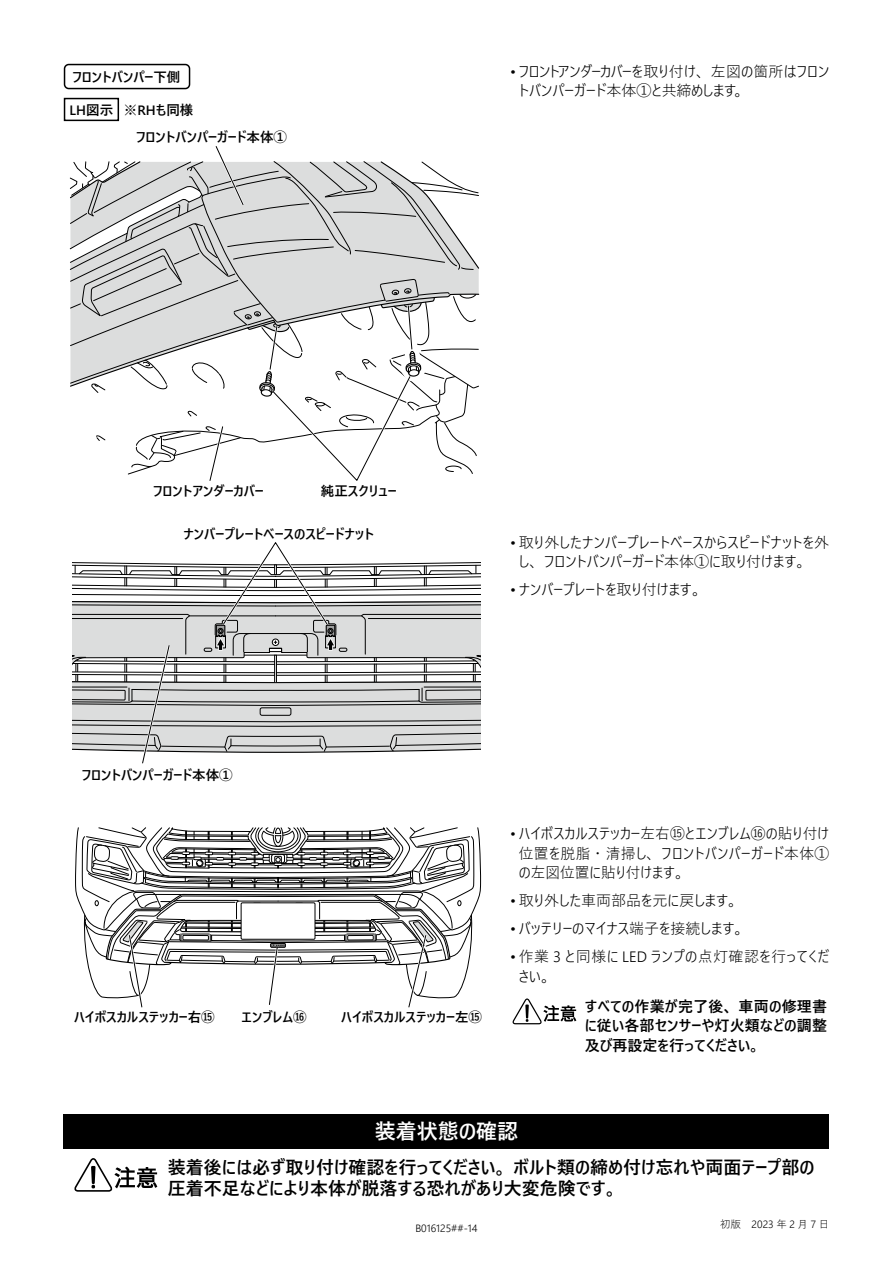
<style>
.page{position:relative;width:893px;height:1263px;background:#fff}
.page>*{position:absolute;margin:0;border:0;box-sizing:border-box;transform-origin:0 0}
.t1{font:600 21px "Yu Gothic UI";color:#fff}
.t2{font:600 18px/21px "Yu Gothic UI";color:#000}
.t3{font:300 15px/19.5px "Yu Gothic UI";color:#000}
.t4{font:600 15px/19.5px "Yu Gothic UI";letter-spacing:.005em;color:#000;text-align:justify}
.t5{font:300 15px/19.5px "Yu Gothic UI";letter-spacing:.025em;color:#000}
.t6{font:600 13.5px "Yu Gothic UI";color:#000}
.t7{font:300 10.5px "Yu Gothic UI";color:#000}
</style>
<div class="page">
<svg style="left:69px;top:146px;width:411px;height:335px"></svg>
<svg style="left:73px;top:542px;width:408px;height:222px"></svg>
<div style="left:64px;top:1114px;width:765px;height:34px;background:#000"></div>
<svg style="left:74px;top:1158px;width:83px;height:34px"></svg>
<svg style="left:75px;top:827px;width:406px;height:181px"></svg>
<div style="left:64px;top:98px;width:55px;height:23px;border:2px solid #000"></div>
<div style="left:64px;top:64px;width:126px;height:25px;border:2px solid #000;border-radius:4px"></div>
<svg style="left:512px;top:998px;width:64px;height:26px"></svg>
<p class="t6" style="left:72px;top:69px;width:109px">フロントバンパー下側</p>
<p class="t6" style="left:70px;top:102px;width:125px">LH図示 ※RHも同様</p>
<p class="t6" style="left:136px;top:129px;width:152px">フロントバンパーガード本体①</p>
<p class="t3" style="left:519px;top:60px;width:312px;text-indent:-9px">• フロントアンダーカバーを取り付け、左図の箇所はフロントバンパーガード本体①と共締めします。</p>
<p class="t6" style="left:153px;top:483px;width:112px">フロントアンダーカバー</p>
<p class="t6" style="left:321px;top:483px;width:77px">純正スクリュー</p>
<p class="t6" style="left:183px;top:526px;width:192px">ナンバープレートベースのスピードナット</p>
<p class="t3" style="left:519px;top:531px;width:312px;text-indent:-9px">•取り外したナンバープレートベースからスピードナットを外し、フロントバンパーガード本体①に取り付けます。</p>
<p class="t3" style="left:510px;top:578px;width:193px">• ナンバープレートを取り付けます。</p>
<p class="t6" style="left:82px;top:767px;width:152px">フロントバンパーガード本体①</p>
<p class="t6" style="left:74px;top:1009px;width:142px">ハイボスカルステッカー右⑮</p>
<p class="t6" style="left:242px;top:1009px;width:67px">エンブレム⑯</p>
<p class="t6" style="left:341px;top:1009px;width:142px">ハイボスカルステッカー左⑮</p>
<p class="t3" style="left:519px;top:822px;width:312px;text-align:justify;text-indent:-8px">• ハイボスカルステッカー左右⑮とエンブレム⑯の貼り付け位置を脱脂・清掃し、フロントバンパーガード本体①の左図位置に貼り付けます。</p>
<p class="t3" style="left:510px;top:889px;width:229px">• 取り外した車両部品を元に戻します。</p>
<p class="t3" style="left:510px;top:917px;width:236px">• バッテリーのマイナス端子を接続します。</p>
<p class="t5" style="left:519px;top:945px;width:312px;text-indent:-9px">•作業 3 と同様に LED ランプの点灯確認を行ってください。</p>
<p class="t4" style="left:585px;top:997px;width:244px">すべての作業が完了後、車両の修理書に従い各部センサーや灯火類などの調整及び再設定を行ってください。</p>
<h1 class="t1" style="left:375px;top:1120px;width:145px">装着状態の確認</h1>
<p class="t2" style="left:168px;top:1157px;width:648px">装着後には必ず取り付け確認を行ってください。ボルト類の締め付け忘れや両面テープ部の圧着不足などにより本体が脱落する恐れがあり大変危険です。</p>
<p class="t7" style="left:415px;top:1218px;width:64px">B016125##-14</p>
<p class="t7" style="left:720px;top:1214px;width:111px">初版　2023 年 2 月 7 日</p>
</div>
